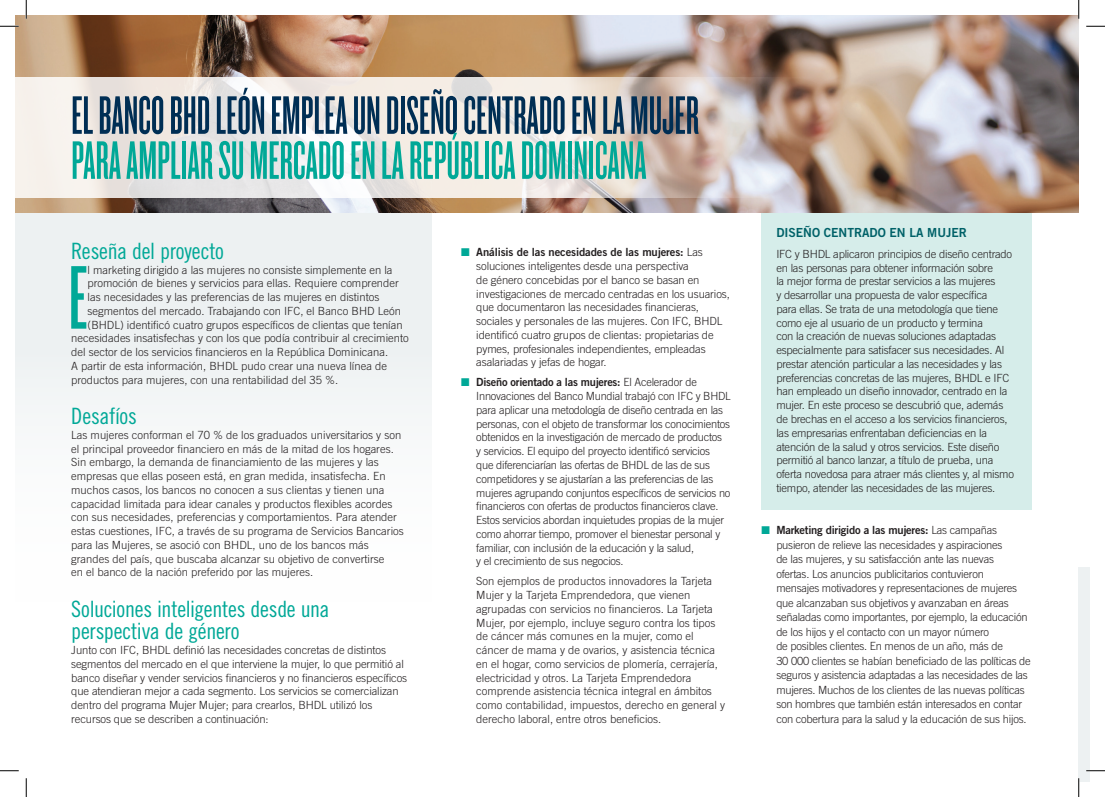
<style>
.page{position:relative;width:1105px;height:797px;background:#fff}
.page>*{position:absolute;margin:0;border:0;box-sizing:border-box;transform-origin:0 0}
.drop_cap{font:93.88px "Knockout HTF46 Flyweight";color:#00a897}
.t1{font:56.25px/45px "Knockout HTF46 Flyweight";color:#002e54}
.heading{font:22.5px/22.5px "Trade Gothic LT Std Cn 18";letter-spacing:-.015em;color:#00a897}
.subhead_ALLCAPS{font:12.5px "Trade Gothic LT Std Bd 2";color:#006168}
.body{font:300 11.25px/13.8px "Trade Gothic LT Std";letter-spacing:-.02em;color:#231f20}
.body-2{font:300 11.25px/13.8px "Trade Gothic LT Std";color:#231f20}
.drop_cap-2{font:300 11.25px "Trade Gothic LT Std";color:#231f20}
.s1{color:#00a897}
.s2{font-family:"Trade Gothic LT Std Bd 2";font-weight:400}
</style>
<div class="page">
<div style="left:15px;top:212px;width:416px;height:406px;background:#f4f7f7"></div>
<img style="left:15px;top:15px;width:1064px;height:198px">
<svg style="left:15px;top:78px;width:825px;height:120px;background:#e3d9d3"></svg>
<div style="left:761px;top:213px;width:270px;height:296px;background:#d6edea"></div>
<div style="left:1079px;top:568px;width:11px;height:214px;background:#edf1f2"></div>
<svg style="left:0;top:25px;width:19px;height:2px"></svg>
<svg style="left:1086px;top:25px;width:19px;height:2px"></svg>
<svg style="left:0;top:770px;width:19px;height:1px"></svg>
<svg style="left:1086px;top:770px;width:19px;height:1px"></svg>
<svg style="left:25px;top:0;width:2px;height:19px"></svg>
<svg style="left:25px;top:778px;width:2px;height:19px"></svg>
<svg style="left:1078px;top:0;width:1px;height:19px"></svg>
<svg style="left:1078px;top:778px;width:1px;height:19px"></svg>
<p class="t1" style="left:71px;top:94px;width:629px">EL BANCO BHD LEÓN EMPLEA UN DISEÑO CENTRADO EN LA MUJER<br><span class="s1">PARA AMPLIAR SU MERCADO EN LA REPÚBLICA DOMINICANA</span></p>
<p class="heading" style="left:71px;top:239px;width:154px">Reseña del proyecto</p>
<p class="drop_cap" style="left:69px;top:252px;width:20px">E</p>
<p class="drop_cap-2" style="left:88px;top:263px;width:306px">l marketing dirigido a las mujeres no consiste simplemente en la</p>
<p class="drop_cap-2" style="left:88px;top:277px;width:313px">promoción de bienes y servicios para ellas. Requiere comprender</p>
<p class="drop_cap-2" style="left:88px;top:290px;width:293px">las necesidades y las preferencias de las mujeres en distintos</p>
<p class="drop_cap-2" style="left:88px;top:304px;width:315px">segmentos del mercado. Trabajando con IFC, el Banco BHD León</p>
<p class="drop_cap-2" style="left:88px;top:318px;width:317px">(BHDL) identificó cuatro grupos específicos de clientas que tenían</p>
<p class="drop_cap-2" style="left:71px;top:332px;width:339px">necesidades insatisfechas y con los que podía contribuir al crecimiento</p>
<p class="drop_cap-2" style="left:71px;top:345px;width:318px">del sector de los servicios financieros en la República Dominicana.</p>
<p class="drop_cap-2" style="left:71px;top:359px;width:317px">A partir de esta información, BHDL pudo crear una nueva línea de</p>
<p class="drop_cap-2" style="left:71px;top:373px;width:268px">productos para mujeres, con una rentabilidad del 35 %.</p>
<p class="heading" style="left:71px;top:404px;width:67px">Desafíos</p>
<p class="body-2" style="left:71px;top:428px;width:334px">Las mujeres conforman el 70 % de los graduados universitarios y son el principal proveedor financiero en más de la mitad de los hogares.<br>Sin embargo, la demanda de financiamiento de las mujeres y las empresas que ellas poseen está, en gran medida, insatisfecha. En muchos casos, los bancos no conocen a sus clientas y tienen una capacidad limitada para idear canales y productos flexibles acordes con sus necesidades, preferencias y comportamientos. Para atender estas cuestiones, IFC, a través de su programa de Servicios Bancarios para las Mujeres, se asoció con BHDL, uno de los bancos más grandes del país, que buscaba alcanzar su objetivo de convertirse<br>en el banco de la nación preferido por las mujeres.</p>
<p class="heading" style="left:71px;top:597px;width:260px">Soluciones inteligentes desde una perspectiva de género</p>
<p class="body" style="left:71px;top:643px;width:337px">Junto con IFC, BHDL definió las necesidades concretas de distintos segmentos del mercado en el que interviene la mujer, lo que permitió al banco diseñar y vender servicios financieros y no financieros específicos que atendieran mejor a cada segmento. Los servicios se comercializan dentro del programa Mujer Mujer; para crearlos, BHDL utilizó los recursos que se describen a continuación:</p>
<p class="body" style="left:476px;top:245px;width:255px;text-indent:-15px"><span class="s1">■</span> <span class="s2">Análisis de las necesidades de las mujeres:</span> Las soluciones inteligentes desde una perspectiva<br>de género concebidas por el banco se basan en investigaciones de mercado centradas en los usuarios, que documentaron las necesidades financieras, sociales y personales de las mujeres. Con IFC, BHDL identificó cuatro grupos de clientas: propietarias de pymes, profesionales independientes, empleadas asalariadas y jefas de hogar.</p>
<p class="body" style="left:476px;top:375px;width:256px;text-indent:-15px"><span class="s1">■</span> <span class="s2">Diseño orientado a las mujeres:</span> El Acelerador de Innovaciones del Banco Mundial trabajó con IFC y BHDL para aplicar una metodología de diseño centrada en las personas, con el objeto de transformar los conocimientos obtenidos en la investigación de mercado de productos<br>y servicios. El equipo del proyecto identificó servicios<br>que diferenciarían las ofertas de BHDL de las de sus competidores y se ajustarían a las preferencias de las mujeres agrupando conjuntos específicos de servicios no financieros con ofertas de productos financieros clave.<br>Estos servicios abordan inquietudes propias de la mujer como ahorrar tiempo, promover el bienestar personal y familiar, con inclusión de la educación y la salud,<br>y el crecimiento de sus negocios.</p>
<p class="body-2" style="left:476px;top:574px;width:250px">Son ejemplos de productos innovadores la Tarjeta Mujer y la Tarjeta Emprendedora, que vienen agrupadas con servicios no financieros. La Tarjeta Mujer, por ejemplo, incluye seguro contra los tipos de cáncer más comunes en la mujer, como el cáncer de mama y de ovarios, y asistencia técnica en el hogar, como servicios de plomería, cerrajería, electricidad y otros. La Tarjeta Emprendedora comprende asistencia técnica integral en ámbitos como contabilidad, impuestos, derecho en general y derecho laboral, entre otros beneficios.</p>
<p class="subhead_ALLCAPS" style="left:776px;top:224px;width:192px">DISEÑO CENTRADO EN LA MUJER</p>
<p class="body" style="left:776px;top:247px;width:239px">IFC y BHDL aplicaron principios de diseño centrado en las personas para obtener información sobre<br>la mejor forma de prestar servicios a las mujeres<br>y desarrollar una propuesta de valor específica<br>para ellas. Se trata de una metodología que tiene como eje al usuario de un producto y termina<br>con la creación de nuevas soluciones adaptadas especialmente para satisfacer sus necesidades. Al prestar atención particular a las necesidades y las preferencias concretas de las mujeres, BHDL e IFC han empleado un diseño innovador, centrado en la mujer. En este proceso se descubrió que, además de brechas en el acceso a los servicios financieros, las empresarias enfrentaban deficiencias en la atención de la salud y otros servicios. Este diseño permitió al banco lanzar, a título de prueba, una oferta novedosa para atraer más clientes y, al mismo tiempo, atender las necesidades de las mujeres.</p>
<p class="body" style="left:776px;top:523px;width:256px;line-height:14.5px;text-indent:-15px"><span class="s1">■</span> <span class="s2">Marketing dirigido a las mujeres:</span> Las campañas pusieron de relieve las necesidades y aspiraciones<br>de las mujeres, y su satisfacción ante las nuevas<br>ofertas. Los anuncios publicitarios contuvieron<br>mensajes motivadores y representaciones de mujeres que alcanzaban sus objetivos y avanzaban en áreas señaladas como importantes, por ejemplo, la educación de los hijos y el contacto con un mayor número<br>de posibles clientes. En menos de un año, más de<br>30 000 clientes se habían beneficiado de las políticas de seguros y asistencia adaptadas a las necesidades de las mujeres. Muchos de los clientes de las nuevas políticas son hombres que también están interesados en contar con cobertura para la salud y la educación de sus hijos.</p>
</div>
